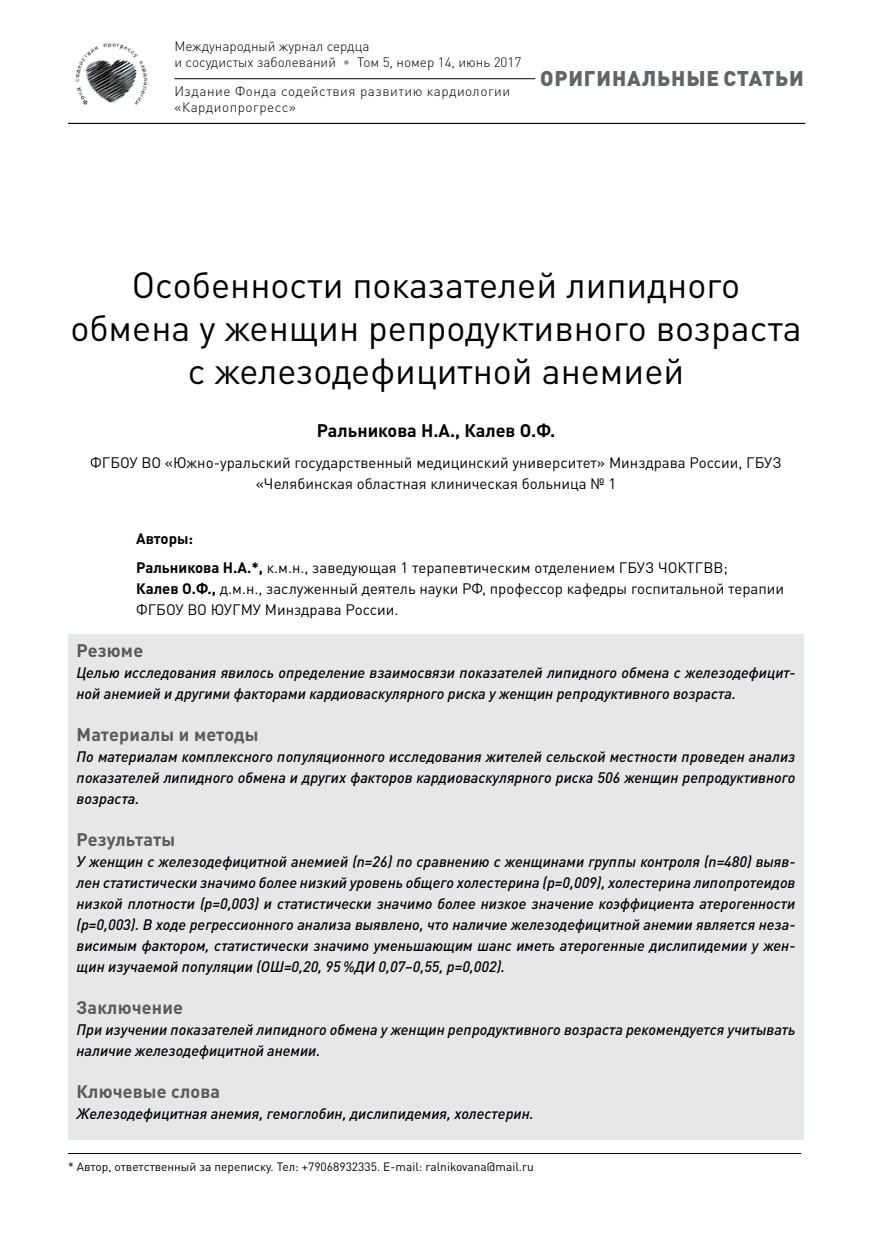
<style>
.page{position:relative;width:872px;height:1234px;background:#fff}
.page>*{position:absolute;margin:0;border:0;box-sizing:border-box;transform-origin:0 0}
.t1{font:36px/43.2px "DIN Pro";color:#000;text-align:center}
.t2{font:900 21px "DIN Pro";letter-spacing:.04em;color:#636466}
.t3{font:700 18px "DIN Pro";letter-spacing:.01em;color:#58595b}
.t4{font:700 18px "DIN Pro";color:#000}
.t5{font:italic 500 15px/21px "DIN Pro";color:#000}
.t6{font:15px/21px "DIN Pro";color:#000}
.t7{font:300 13.5px/16.2px "DIN Pro";color:#000}
.t8{font:300 13.5px/16.2px "DIN Pro";letter-spacing:.04em;color:#000}
.t9{font:12px "DIN Pro";color:#000}
.s1{color:#919396}
.s2{font-weight:700}
</style>
<div class="page">
<hr style="left:68px;top:123px;width:737px;height:1px;background:#000">
<img style="left:75px;top:43px;width:73px;height:62px">
<hr style="left:174px;top:78px;width:361px;height:1px;background:#000">
<div style="left:68px;top:634px;width:736px;height:31px;background:#e6e7e8"></div>
<div style="left:68px;top:657px;width:736px;height:62px;background:#e6e7e8"></div>
<div style="left:68px;top:718px;width:736px;height:31px;background:#e6e7e8"></div>
<div style="left:68px;top:741px;width:736px;height:83px;background:#e6e7e8"></div>
<div style="left:68px;top:823px;width:736px;height:31px;background:#e6e7e8"></div>
<div style="left:68px;top:846px;width:736px;height:146px;background:#e6e7e8"></div>
<div style="left:68px;top:991px;width:736px;height:31px;background:#e6e7e8"></div>
<div style="left:68px;top:1014px;width:736px;height:62px;background:#e6e7e8"></div>
<div style="left:68px;top:1075px;width:736px;height:31px;background:#e6e7e8"></div>
<div style="left:68px;top:1098px;width:736px;height:41px;background:#e6e7e8"></div>
<hr style="left:68px;top:1152px;width:733px;height:1px;background:#000">
<p class="t7" style="left:174px;top:37px;width:348px">Международный журнал сердца<br>и сосудистых заболеваний <span class="s1">•</span> Том 5, номер 14, июнь 2017</p>
<p class="t8" style="left:174px;top:82px;width:337px">Издание Фонда содействия развитию кардиологии «Кардиопрогресс»</p>
<h2 class="t2" style="left:540px;top:60px;width:265px">ОРИГИНАЛЬНЫЕ СТАТЬИ</h2>
<h1 class="t1" style="left:70px;top:259px;width:733px">Оcобенности показателей липидного обмена у женщин репродуктивного возраста с железодефицитной анемией</h1>
<p class="t4" style="left:317px;top:416px;width:240px">Ральникова Н.А., Калев О.Ф.</p>
<p class="t6" style="left:90px;top:450px;width:693px;text-align:center">ФГБОУ ВО «Южно-уральский государственный медицинский университет» Минздрава России, ГБУЗ «Челябинская областная клиническая больница № 1</p>
<p class="t6" style="left:136px;top:523px;width:593px;line-height:28.5px"><span class="s2">Авторы:<br>Ральникова Н.А.*,</span> к.м.н., заведующая 1 терапевтическим отделением ГБУЗ ЧОКТГВВ;</p>
<p class="t6" style="left:136px;top:576px;width:649px"><span class="s2">Калев О.Ф.,</span> д.м.н., заслуженный деятель науки РФ, профессор кафедры госпитальной терапии<br>ФГБОУ ВО ЮУГМУ Минздрава России.</p>
<p class="t3" style="left:77px;top:635px;width:68px">Резюме</p>
<p class="t5" style="left:77px;top:660px;width:720px">Целью исследования явилось определение взаимосвязи показателей липидного обмена с железодефицит&shy;ной анемией и другими факторами кардиоваскулярного риска у женщин репродуктивного возраста.</p>
<p class="t3" style="left:77px;top:719px;width:183px">Материалы и методы</p>
<p class="t5" style="left:77px;top:744px;width:720px;text-align:justify">По материалам комплексного популяционного исследования жителей сельской местности проведен анализ показателей липидного обмена и других факторов кардиоваскулярного риска 506 женщин репродуктивного возраста.</p>
<p class="t3" style="left:77px;top:824px;width:100px">Результаты</p>
<p class="t5" style="left:77px;top:849px;width:720px;text-align:justify">У женщин с железодефицитной анемией (n=26) по сравнению с женщинами группы контроля (n=480) выяв&shy;лен статистически значимо более низкий уровень общего холестерина (р=0,009), холестерина липопротеидов низкой плотности (р=0,003) и статистически значимо более низкое значение коэффициента атерогенности (р=0,003). В ходе регрессионного анализа выявлено, что наличие железодефицитной анемии является неза&shy;висимым фактором, статистически значимо уменьшающим шанс иметь атерогенные дислипидемии у жен&shy;щин изучаемой популяции (ОШ=0,20, 95%ДИ 0,07–0,55, р=0,002).</p>
<p class="t3" style="left:77px;top:992px;width:108px">Заключение</p>
<p class="t5" style="left:77px;top:1017px;width:720px">При изучении показателей липидного обмена у женщин репродуктивного возраста рекомендуется учитывать наличие железодефицитной анемии.</p>
<p class="t3" style="left:77px;top:1076px;width:145px">Ключевые слова</p>
<p class="t5" style="left:77px;top:1101px;width:459px">Железодефицитная анемия, гемоглобин, дислипидемия, холестерин.</p>
<p class="t9" style="left:68px;top:1156px;width:467px">* Автор, ответственный за переписку. Тел: +79068932335. Е-mail: ralnikovana@mail.ru</p>
</div>
